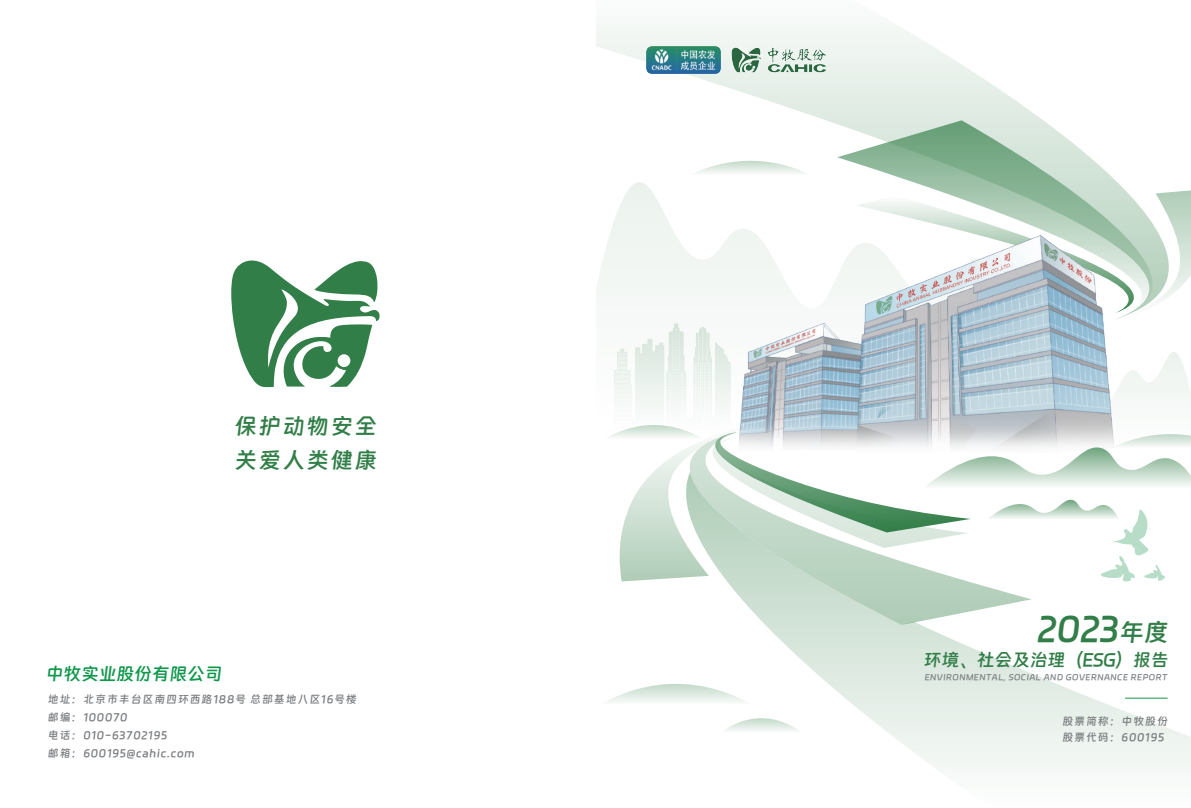
<style>
.page{position:relative;width:1191px;height:808px;background:#fff}
.page>*{position:absolute;margin:0;border:0;box-sizing:border-box;transform-origin:0 0}
.t1{font:35.4px "Ding Talk Jin Bu Ti";color:#327e48}
.t2{font:22.8px/34.1px "Ding Talk Jin Bu Ti";letter-spacing:.05em;color:#327e48}
.t3{font:18px "Ding Talk Jin Bu Ti";letter-spacing:-.025em;color:#327e48}
.t4{font:18px "Ding Talk Jin Bu Ti";letter-spacing:-.025em;color:#12984d}
.t5{font:11px/18px "Ding Talk Jin Bu Ti";letter-spacing:.075em;color:#7d8083}
.t6{font:8.2px "Ding Talk Jin Bu Ti";letter-spacing:.065em;color:#7d8083}
.s1{font-size:25px}
</style>
<div class="page">
<svg style="left:231px;top:260px;width:149px;height:127px"></svg>
<svg style="left:596px;top:26px;width:446px;height:272px"></svg>
<svg style="left:837px;top:120px;width:287px;height:69px"></svg>
<svg style="left:766px;top:581px;width:425px;height:188px"></svg>
<svg style="left:727px;top:581px;width:304px;height:44px"></svg>
<svg style="left:690px;top:161px;width:121px;height:14px"></svg>
<svg style="left:604px;top:189px;width:587px;height:392px"></svg>
<svg style="left:607px;top:684px;width:139px;height:18px"></svg>
<svg style="left:724px;top:718px;width:78px;height:15px"></svg>
<hr style="left:1125px;top:698px;width:42px;height:1px;background:#12984d">
<img style="left:646px;top:47px;width:74px;height:26px">
<img style="left:727px;top:45px;width:104px;height:30px">
<h2 class="t2" style="left:234px;top:407px;width:144px">保护动物安全关爱人类健康</h2>
<h3 class="t4" style="left:46px;top:659px;width:178px">中牧实业股份有限公司</h3>
<p class="t5" style="left:48px;top:689px;width:310px">地址：北京市丰台区南四环西路188号 总部基地八区16号楼邮编：100070<br>电话：010-63702195<br>邮箱：600195@cahic.com</p>
<h1 class="t1" style="left:1037px;top:601px;width:133px">2023<span class="s1">年度</span></h1>
<h3 class="t3" style="left:924px;top:646px;width:247px">环境、社会及治理（ESG）报告</h3>
<p class="t6" style="left:924px;top:671px;width:244px">ENVIRONMENTAL, SOCIAL AND GOVERNANCE REPORT</p>
<p class="t5" style="left:1062px;top:712px;width:107px;line-height:16px">股票简称：中牧股份股票代码：600195</p>
</div>
